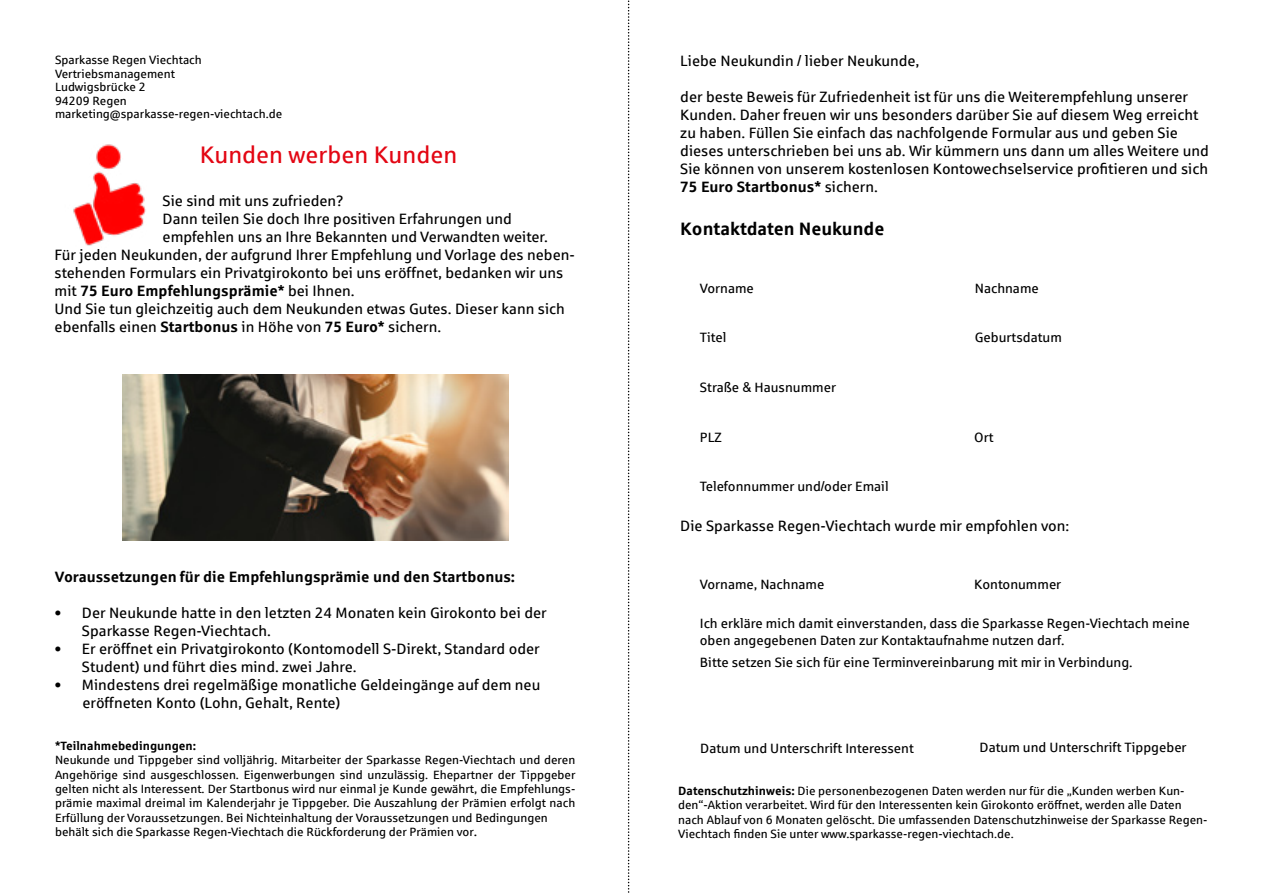
<style>
.page{position:relative;width:1263px;height:893px;background:#fff}
.page>*{position:absolute;margin:0;border:0;box-sizing:border-box;transform-origin:0 0}
.t1{font:24px "Sparkasse Rg";color:#e30613}
.t2{font:700 18px "Sparkasse Rg";color:#000}
.t3{font:15px/18px "Sparkasse Rg";color:#000}
.t4{font:700 15px "Sparkasse Rg";color:#000}
.t5{font:13.5px/16.2px "Sparkasse Rg";color:#000}
.t6{font:12px/14.4px "Sparkasse Rg";color:#000}
.t7{font:700 12px "Sparkasse Rg";color:#000}
.s1{font-weight:400}
.s2{font-weight:700}
.s3{font-size:13.5px}
</style>
<div class="page">
<svg style="left:628px;top:0;width:2px;height:893px"></svg>
<img style="left:73px;top:144px;width:73px;height:102px">
<img style="left:123px;top:375px;width:386px;height:165px">
<p class="t6" style="left:55px;top:53px;width:229px;line-height:13.5px">Sparkasse Regen Viechtach<br>Vertriebsmanagement<br>Ludwigsbrücke 2<br>94209 Regen marketing@sparkasse-regen-viechtach.de</p>
<h1 class="t1" style="left:200px;top:140px;width:259px">Kunden werben Kunden</h1>
<p class="t3" style="left:163px;top:191px;width:183px">Sie sind mit uns zufrieden?</p>
<p class="t3" style="left:163px;top:209px;width:351px">Dann teilen Sie doch Ihre positiven Erfahrungen und</p>
<p class="t3" style="left:163px;top:227px;width:387px">empfehlen uns an Ihre Bekannten und Verwandten weiter.</p>
<p class="t3" style="left:55px;top:245px;width:522px">Für jeden Neukunden, der aufgrund Ihrer Empfehlung und Vorlage des neben-</p>
<p class="t3" style="left:55px;top:263px;width:510px">stehenden Formulars ein Privatgirokonto bei uns eröffnet, bedanken wir uns</p>
<p class="t4" style="left:55px;top:281px;width:302px"><span class="s1">mit</span> 75 Euro Empfehlungsprämie* <span class="s1">bei Ihnen.</span></p>
<p class="t3" style="left:55px;top:299px;width:512px">Und Sie tun gleichzeitig auch dem Neukunden etwas Gutes. Dieser kann sich</p>
<p class="t3" style="left:55px;top:317px;width:388px">ebenfalls einen <span class="s2">Startbonus</span> in Höhe von <span class="s2">75 Euro*</span> sichern.</p>
<p class="t4" style="left:55px;top:568px;width:462px">Voraussetzungen für die Empfehlungsprämie und den Startbonus:</p>
<p class="t3" style="left:82px;top:604px;width:466px;text-indent:-27px">• Der Neukunde hatte in den letzten 24 Monaten kein Girokonto bei der<br>Sparkasse Regen-Viechtach.</p>
<p class="t3" style="left:82px;top:640px;width:459px;text-indent:-27px">• Er eröffnet ein Privatgirokonto (Kontomodell S-Direkt, Standard oder<br>Student) und führt dies mind. zwei Jahre.</p>
<p class="t3" style="left:83px;top:676px;width:459px;text-indent:-28px">• Mindestens drei regelmäßige monatliche Geldeingänge auf dem neu eröffneten Konto (Lohn, Gehalt, Rente)</p>
<p class="t7" style="left:55px;top:738px;width:143px">*Teilnahmebedingungen:</p>
<p class="t6" style="left:55px;top:752px;width:522px">Neukunde und Tippgeber sind volljährig. Mitarbeiter der Sparkasse Regen-Viechtach und deren Angehörige sind ausgeschlossen. Eigenwerbungen sind unzulässig. Ehepartner der Tippgeber gelten nicht als Interessent. Der Startbonus wird nur einmal je Kunde gewährt, die Empfehlungs&shy;prämie maximal dreimal im Kalenderjahr je Tippgeber. Die Auszahlung der Prämien erfolgt nach Erfüllung der Voraussetzungen. Bei Nichteinhaltung der Voraussetzungen und Bedingungen behält sich die Sparkasse Regen-Viechtach die Rückforderung der Prämien vor<span class="s3">.</span></p>
<p class="t3" style="left:680px;top:52px;width:241px">Liebe Neukundin / lieber Neukunde,</p>
<p class="t3" style="left:680px;top:88px;width:530px">der beste Beweis für Zufriedenheit ist für uns die Weiterempfehlung unserer Kunden. Daher freuen wir uns besonders darüber Sie auf diesem Weg erreicht zu haben. Füllen Sie einfach das nachfolgende Formular aus und geben Sie dieses unterschrieben bei uns ab. Wir kümmern uns dann um alles Weitere und Sie können von unserem kostenlosen Kontowechselservice profitieren und sich <span class="s2">75 Euro Startbonus*</span> sichern.</p>
<p class="t2" style="left:680px;top:217px;width:206px">Kontaktdaten Neukunde</p>
<p class="t5" style="left:700px;top:280px;width:56px">Vorname</p>
<p class="t5" style="left:975px;top:280px;width:66px">Nachname</p>
<p class="t5" style="left:700px;top:329px;width:28px">Titel</p>
<p class="t5" style="left:975px;top:329px;width:89px">Geburtsdatum</p>
<p class="t5" style="left:700px;top:379px;width:138px">Straße &amp; Hausnummer</p>
<p class="t5" style="left:700px;top:428px;width:24px">PLZ</p>
<p class="t5" style="left:974px;top:428px;width:21px">Ort</p>
<p class="t5" style="left:700px;top:477px;width:190px">Telefonnummer und/oder Email</p>
<p class="t3" style="left:680px;top:516px;width:391px">Die Sparkasse Regen-Viechtach wurde mir empfohlen von:</p>
<p class="t5" style="left:700px;top:575px;width:126px">Vorname, Nachname</p>
<p class="t5" style="left:974px;top:575px;width:89px">Kontonummer</p>
<p class="t5" style="left:700px;top:615px;width:491px">Ich erkläre mich damit einverstanden, dass die Sparkasse Regen-Viechtach meine oben angegebenen Daten zur Kontaktaufnahme nutzen darf.</p>
<p class="t5" style="left:700px;top:654px;width:434px">Bitte setzen Sie sich für eine Terminvereinbarung mit mir in Verbindung.</p>
<p class="t5" style="left:700px;top:740px;width:215px">Datum und Unterschrift Interessent</p>
<p class="t5" style="left:979px;top:739px;width:209px">Datum und Unterschrift Tippgeber</p>
<p class="t6" style="left:678px;top:783px;width:531px"><span class="s2">Datenschutzhinweis:</span> Die personenbezogenen Daten werden nur für die „Kunden werben Kun&shy;den“-Aktion verarbeitet. Wird für den Interessenten kein Girokonto eröffnet, werden alle Daten nach Ablauf von 6 Monaten gelöscht. Die umfassenden Datenschutzhinweise der Sparkasse Regen-Viechtach finden Sie unter www.sparkasse-regen-viechtach.de.</p>
</div>
